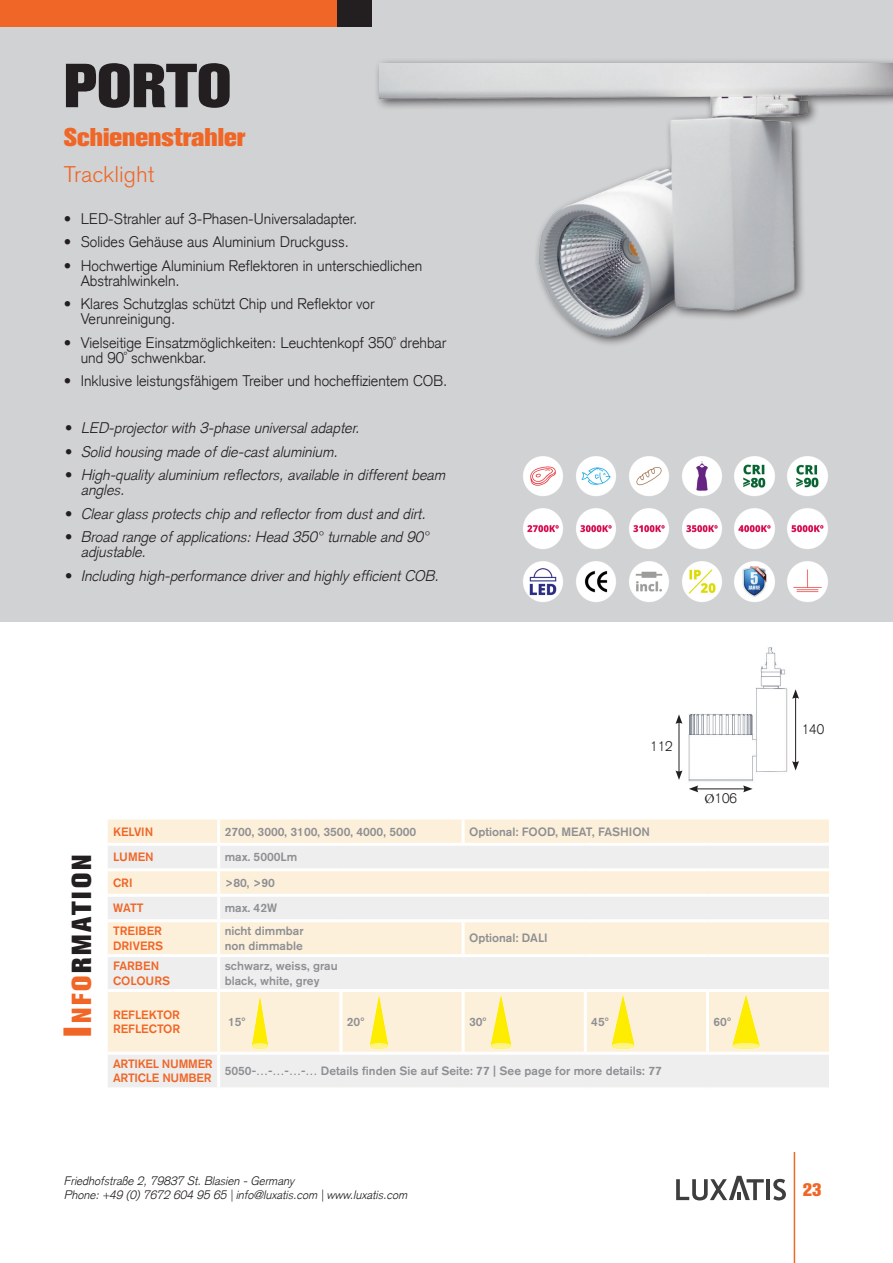
<style>
.page{position:relative;width:893px;height:1263px;background:#fff}
.page>*{position:absolute;margin:0;border:0;box-sizing:border-box;transform-origin:0 0}
.t1{font:61.5px "Akzidenz Grotesk BQ X Bold Alt";color:#231f20}
.t2{font:27.3px "Akzidenz Grotesk BQ X Bold Alt";letter-spacing:.1em;color:#231f20}
.t3{font:25.5px "Akzidenz Grotesk BQ X Bold Alt";color:#f06626}
.t4{font:22.5px "Akzidenz Grotesk BQ Light Os F";color:#f06626}
.t5{font:18px "Akzidenz Grotesk BQ X Bold Alt";color:#f06626}
.t6{font:300 15px/15px "Akzidenz Grotesk";color:#231f20}
.t7{font:italic 300 15px/15px "Akzidenz Grotesk";color:#231f20}
.t8{font:300 13.5px "Akzidenz Grotesk";color:#231f20}
.t9{font:500 12px "Akzidenz Grotesk BQ";color:#8d8f92}
.t10{font:italic 300 12px/14.4px "Akzidenz Grotesk";color:#231f20}
.t11{font:500 12px "Akzidenz Grotesk BQ";color:#f06626}
.t12{font:500 12px "Akzidenz Grotesk BQ";letter-spacing:-.02em;color:#f06626}
.s1{font-family:"Minion Pro";font-weight:400}
.s2{font-size:39px;color:#f06626}
.s3{color:#f06626}
</style>
<div class="page">
<div style="left:0;top:0;width:893px;height:622px;background:#d1d2d4"></div>
<div style="left:0;top:0;width:338px;height:27px;background:#f06626"></div>
<div style="left:338px;top:0;width:34px;height:27px;background:#231f20"></div>
<hr style="left:766px;top:1179px;width:4px;height:21px;background:#3e3e3f">
<svg style="left:773px;top:1179px;width:13px;height:21px"></svg>
<svg style="left:676px;top:1176px;width:88px;height:24px"></svg>
<hr style="left:794px;top:1152px;width:1px;height:111px;background:#f06626">
<div style="left:374px;top:57px;width:519px;height:291px;background:#231f20;opacity:.75"></div>
<img style="left:380px;top:64px;width:513px;height:284px">
<img style="left:678px;top:647px;width:119px;height:135px">
<svg style="left:108px;top:922px;width:721px;height:165px;background:#f6efe4"></svg>
<hr style="left:217px;top:922px;width:3px;height:32px;background:#fff">
<hr style="left:108px;top:954px;width:111px;height:3px;background:#fff">
<hr style="left:219px;top:954px;width:122px;height:3px;background:#fff">
<hr style="left:217px;top:957px;width:3px;height:32px;background:#fff">
<hr style="left:341px;top:954px;width:122px;height:3px;background:#fff">
<hr style="left:463px;top:954px;width:122px;height:3px;background:#fff">
<hr style="left:585px;top:954px;width:122px;height:3px;background:#fff">
<hr style="left:707px;top:954px;width:122px;height:3px;background:#fff">
<hr style="left:108px;top:989px;width:111px;height:3px;background:#fff">
<hr style="left:219px;top:989px;width:122px;height:3px;background:#fff">
<hr style="left:217px;top:992px;width:3px;height:60px;background:#fff">
<hr style="left:341px;top:989px;width:122px;height:3px;background:#fff">
<hr style="left:463px;top:989px;width:122px;height:3px;background:#fff">
<hr style="left:585px;top:989px;width:122px;height:3px;background:#fff">
<hr style="left:707px;top:989px;width:122px;height:3px;background:#fff">
<hr style="left:108px;top:1052px;width:111px;height:3px;background:#fff">
<hr style="left:219px;top:1052px;width:122px;height:3px;background:#fff">
<hr style="left:217px;top:1055px;width:3px;height:32px;background:#fff">
<hr style="left:341px;top:1052px;width:122px;height:3px;background:#fff">
<hr style="left:463px;top:1052px;width:122px;height:3px;background:#fff">
<hr style="left:585px;top:1052px;width:122px;height:3px;background:#fff">
<hr style="left:707px;top:1052px;width:122px;height:3px;background:#fff">
<svg style="left:107px;top:819px;width:722px;height:100px;background:#f6f0e7"></svg>
<hr style="left:462px;top:819px;width:3px;height:24px;background:#fff">
<hr style="left:462px;top:922px;width:3px;height:32px;background:#fff">
<hr style="left:339px;top:992px;width:3px;height:60px;background:#fff">
<hr style="left:462px;top:992px;width:3px;height:60px;background:#fff">
<hr style="left:584px;top:992px;width:3px;height:60px;background:#fff">
<hr style="left:706px;top:992px;width:3px;height:60px;background:#fff">
<img style="left:245px;top:993px;width:30px;height:57px">
<img style="left:364px;top:993px;width:30px;height:57px">
<img style="left:486px;top:993px;width:30px;height:57px">
<img style="left:608px;top:993px;width:30px;height:57px">
<img style="left:731px;top:993px;width:30px;height:57px">
<img style="left:523px;top:456px;width:40px;height:40px">
<img style="left:523px;top:561px;width:40px;height:41px">
<img style="left:576px;top:456px;width:40px;height:40px">
<img style="left:629px;top:561px;width:40px;height:41px">
<img style="left:629px;top:456px;width:40px;height:40px">
<img style="left:523px;top:508px;width:40px;height:41px">
<img style="left:682px;top:456px;width:40px;height:40px">
<img style="left:576px;top:508px;width:40px;height:41px">
<img style="left:734px;top:456px;width:41px;height:40px">
<img style="left:682px;top:508px;width:40px;height:41px">
<img style="left:629px;top:508px;width:40px;height:41px">
<img style="left:787px;top:456px;width:41px;height:40px">
<img style="left:734px;top:508px;width:41px;height:41px">
<img style="left:787px;top:508px;width:41px;height:41px">
<img style="left:682px;top:561px;width:40px;height:41px">
<img style="left:734px;top:561px;width:41px;height:41px">
<img style="left:787px;top:561px;width:41px;height:41px">
<img style="left:576px;top:561px;width:40px;height:41px">
<hr style="left:679px;top:721px;width:1px;height:52px;background:#231f20">
<svg style="left:675px;top:714px;width:7px;height:10px"></svg>
<svg style="left:675px;top:770px;width:7px;height:10px"></svg>
<hr style="left:696px;top:788px;width:49px;height:1px;background:#231f20">
<svg style="left:743px;top:785px;width:10px;height:7px"></svg>
<svg style="left:689px;top:785px;width:9px;height:7px"></svg>
<hr style="left:795px;top:696px;width:1px;height:67px;background:#231f20">
<svg style="left:792px;top:761px;width:7px;height:9px"></svg>
<svg style="left:792px;top:689px;width:7px;height:10px"></svg>
<p class="t1" style="left:64px;top:50px;width:169px">PORTO</p>
<p class="t3" style="left:64px;top:123px;width:183px">Schienenstrahler</p>
<p class="t4" style="left:64px;top:161px;width:92px">Tracklight</p>
<p class="t6" style="left:64px;top:211px;width:295px">• LED-Strahler auf 3-Phasen-Universaladapter.</p>
<p class="t6" style="left:64px;top:234px;width:287px">• Solides Gehäuse aus Aluminium Druckguss.</p>
<p class="t6" style="left:81px;top:258px;width:343px;text-indent:-17px">• Hochwertige Aluminium Reflektoren in unterschiedlichen<br>Abstrahlwinkeln.</p>
<p class="t6" style="left:81px;top:296px;width:295px;text-indent:-17px">• Klares Schutzglas schützt Chip und Reflektor vor<br>Verunreinigung.</p>
<p class="t6" style="left:81px;top:335px;width:367px;text-indent:-17px">• Vielseitige Einsatzmöglichkeiten: Leuchtenkopf 350° drehbar und 90° schwenkbar.</p>
<p class="t6" style="left:64px;top:373px;width:385px">• Inklusive leistungsfähigem Treiber und hocheffizientem COB.</p>
<p class="t7" style="left:64px;top:420px;width:297px">• LED-projector with 3-phase universal adapter.</p>
<p class="t7" style="left:64px;top:444px;width:275px">• Solid housing made of die-cast aluminium.</p>
<p class="t7" style="left:81px;top:467px;width:366px;text-indent:-17px">• High-quality aluminium reflectors, available in different beam angles.</p>
<p class="t7" style="left:64px;top:506px;width:363px">• Clear glass protects chip and reflector from dust and dirt.</p>
<p class="t7" style="left:81px;top:529px;width:350px;text-indent:-17px">• Broad range of applications: Head 350° turnable and 90° adjustable.</p>
<p class="t7" style="left:64px;top:568px;width:376px">• Including high-performance driver and highly efficient COB.</p>
<p class="t8" style="left:650px;top:737px;width:24px">112</p>
<p class="t8" style="left:704px;top:790px;width:34px"><span class="s1">Ø</span>106</p>
<p class="t2" style="left:66px;top:1037px;width:183px;rotate:-90deg"><span class="s2">I</span><span class="s3">nfo</span>rmation</p>
<p class="t11" style="left:113px;top:824px;width:42px">KELVIN</p>
<p class="t9" style="left:225px;top:824px;width:193px">2700, 3000, 3100, 3500, 4000, 5000</p>
<p class="t9" style="left:469px;top:824px;width:183px">Optional: FOOD, MEAT, FASHION</p>
<p class="t11" style="left:113px;top:850px;width:42px">LUMEN</p>
<p class="t9" style="left:225px;top:850px;width:74px">max. 5000Lm</p>
<p class="t11" style="left:113px;top:875px;width:21px">CRI</p>
<p class="t9" style="left:225px;top:875px;width:52px">&gt;80, &gt;90</p>
<p class="t11" style="left:113px;top:901px;width:32px">WATT</p>
<p class="t9" style="left:225px;top:901px;width:54px">max. 42W</p>
<p class="t11" style="left:113px;top:924px;width:51px">TREIBER</p>
<p class="t11" style="left:113px;top:938px;width:52px">DRIVERS</p>
<p class="t9" style="left:225px;top:924px;width:80px">nicht dimmbar</p>
<p class="t9" style="left:225px;top:938px;width:80px">non dimmable</p>
<p class="t9" style="left:469px;top:931px;width:80px">Optional: DALI</p>
<p class="t11" style="left:113px;top:958px;width:48px">FARBEN</p>
<p class="t11" style="left:113px;top:973px;width:59px">COLOURS</p>
<p class="t11" style="left:113px;top:1007px;width:68px">REFLEKTOR</p>
<p class="t11" style="left:113px;top:1022px;width:69px">REFLECTOR</p>
<p class="t12" style="left:113px;top:1056px;width:101px">ARTIKEL NUMMER</p>
<p class="t12" style="left:113px;top:1070px;width:100px">ARTICLE NUMBER</p>
<p class="t9" style="left:225px;top:958px;width:115px">schwarz, weiss, grau</p>
<p class="t9" style="left:225px;top:973px;width:96px">black, white, grey</p>
<p class="t9" style="left:228px;top:1014px;width:19px">15º</p>
<p class="t9" style="left:347px;top:1014px;width:19px">20º</p>
<p class="t9" style="left:469px;top:1014px;width:19px">30º</p>
<p class="t9" style="left:591px;top:1014px;width:19px">45º</p>
<p class="t9" style="left:713px;top:1014px;width:19px">60º</p>
<p class="t9" style="left:225px;top:1063px;width:439px">5050-…-…-…-… Details finden Sie auf Seite: 77 | See page for more details: 77</p>
<p class="t8" style="left:802px;top:720px;width:24px">140</p>
<p class="t10" style="left:64px;top:1173px;width:345px">Friedhofstraße 2, 79837 St. Blasien - Germany<br>Phone: +49 (0) 7672 604 95 65 | info@luxatis.com | www.luxatis.com</p>
<p class="t5" style="left:803px;top:1179px;width:20px">23</p>
</div>
